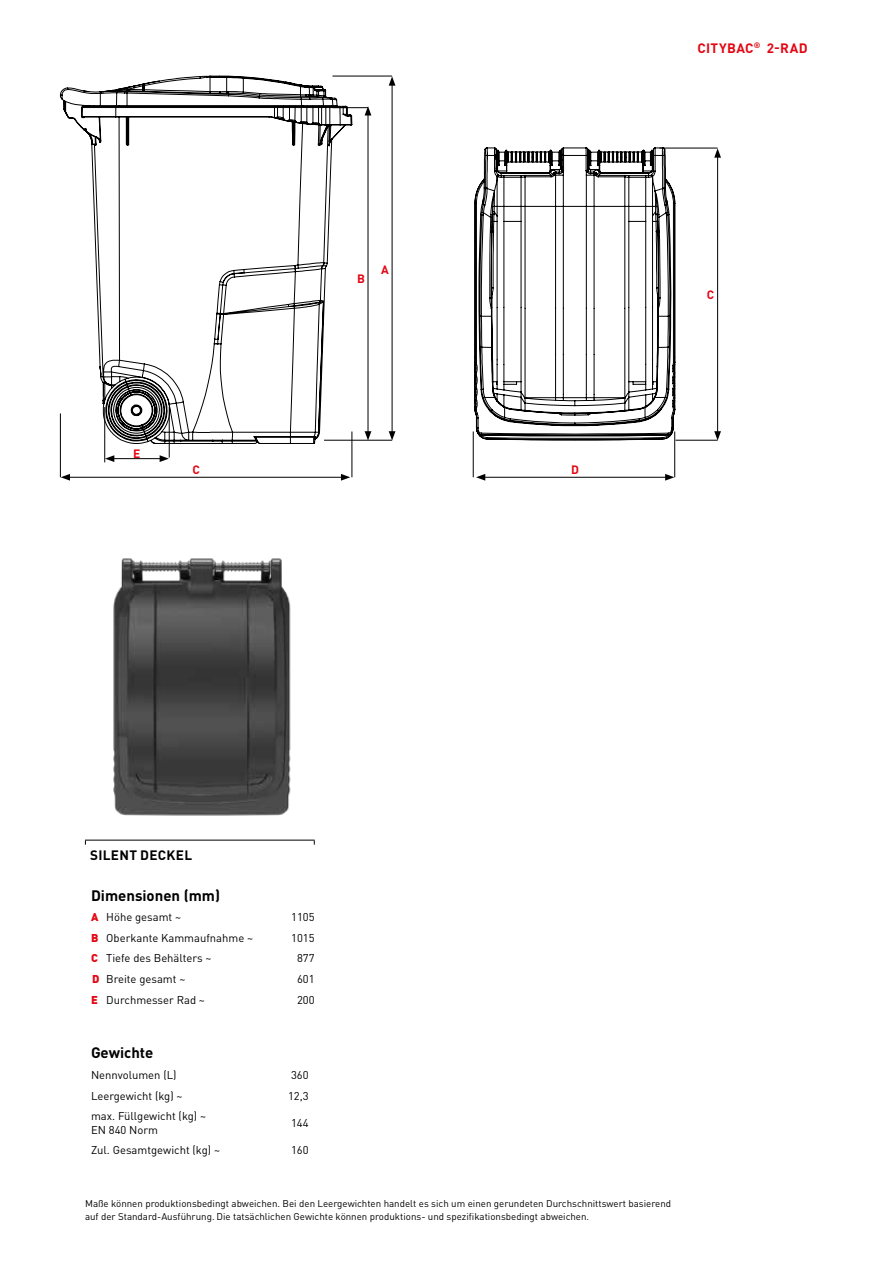
<style>
.page{position:relative;width:893px;height:1263px;background:#fff}
.page>*{position:absolute;margin:0;border:0;box-sizing:border-box;transform-origin:0 0}
.t1{font:700 15px "DIN Pro";color:#000}
.t2{font:700 13.5px "DIN Pro";letter-spacing:.03em;color:#e30613}
.t3{font:700 13.5px "DIN Pro";letter-spacing:.02em;color:#000}
.t4{font:700 12px "DIN Pro";color:#e30613}
.t5{font:11.25px/13.5px "DIN Pro";color:#000}
.t6{font:9.75px/13.5px "DIN Pro";color:#000}
.s1{font-weight:900;color:#e30613}
</style>
<div class="page">
<img style="left:113px;top:558px;width:178px;height:258px">
<hr style="left:674px;top:431px;width:1px;height:46px;background:#000">
<hr style="left:352px;top:431px;width:1px;height:46px;background:#000">
<hr style="left:659px;top:148px;width:59px;height:1px;background:#000">
<hr style="left:332px;top:76px;width:60px;height:1px;background:#000">
<hr style="left:332px;top:107px;width:36px;height:1px;background:#000">
<hr style="left:676px;top:440px;width:42px;height:1px;background:#000">
<hr style="left:324px;top:440px;width:68px;height:1px;background:#000">
<hr style="left:473px;top:431px;width:1px;height:46px;background:#000">
<hr style="left:483px;top:477px;width:184px;height:1px;background:#000">
<svg style="left:665px;top:474px;width:9px;height:7px"></svg>
<svg style="left:476px;top:474px;width:9px;height:7px"></svg>
<hr style="left:68px;top:477px;width:275px;height:1px;background:#000">
<svg style="left:341px;top:474px;width:9px;height:7px"></svg>
<svg style="left:61px;top:474px;width:9px;height:7px"></svg>
<hr style="left:112px;top:458px;width:50px;height:1px;background:#000">
<svg style="left:160px;top:455px;width:9px;height:7px"></svg>
<svg style="left:105px;top:455px;width:9px;height:7px"></svg>
<hr style="left:717px;top:155px;width:1px;height:279px;background:#000">
<svg style="left:714px;top:148px;width:7px;height:10px"></svg>
<svg style="left:714px;top:431px;width:7px;height:9px"></svg>
<hr style="left:392px;top:83px;width:1px;height:351px;background:#000">
<svg style="left:389px;top:76px;width:6px;height:10px"></svg>
<svg style="left:389px;top:431px;width:6px;height:9px"></svg>
<hr style="left:368px;top:113px;width:1px;height:321px;background:#000">
<svg style="left:365px;top:106px;width:6px;height:9px"></svg>
<svg style="left:365px;top:431px;width:6px;height:9px"></svg>
<hr style="left:60px;top:413px;width:1px;height:64px;background:#000">
<hr style="left:104px;top:407px;width:1px;height:55px;background:#000">
<hr style="left:169px;top:407px;width:1px;height:51px;background:#000">
<svg style="left:60px;top:75px;width:293px;height:369px"></svg>
<svg style="left:474px;top:147px;width:201px;height:293px"></svg>
<hr style="left:85px;top:840px;width:230px;height:1px;background:#000">
<p class="t4" style="left:357px;top:271px;width:9px">B</p>
<p class="t4" style="left:381px;top:261px;width:9px">A</p>
<p class="t4" style="left:133px;top:445px;width:9px">E</p>
<p class="t4" style="left:193px;top:461px;width:9px">C</p>
<p class="t4" style="left:571px;top:461px;width:9px">D</p>
<h2 class="t2" style="left:697px;top:39px;width:112px">CITYBAC<sup>®</sup> 2-RAD</h2>
<p class="t4" style="left:707px;top:286px;width:9px">C</p>
<h2 class="t3" style="left:90px;top:846px;width:103px">SILENT DECKEL</h2>
<h1 class="t1" style="left:91px;top:885px;width:130px">Dimensionen (mm)</h1>
<p class="t5" style="left:91px;top:910px;width:92px"><span class="s1">A</span> Höhe gesamt ~</p>
<p class="t5" style="left:291px;top:910px;width:25px">1105</p>
<p class="t5" style="left:91px;top:930px;width:164px"><span class="s1">B</span> Oberkante Kammaufnahme ~</p>
<p class="t5" style="left:291px;top:930px;width:25px">1015</p>
<p class="t5" style="left:91px;top:951px;width:122px"><span class="s1">C</span> Tiefe des Behälters ~</p>
<p class="t5" style="left:297px;top:951px;width:19px">877</p>
<p class="t5" style="left:92px;top:972px;width:95px"><span class="s1">D</span> Breite gesamt ~</p>
<p class="t5" style="left:297px;top:972px;width:19px">601</p>
<p class="t5" style="left:91px;top:992px;width:115px"><span class="s1">E</span> Durchmesser Rad ~</p>
<p class="t5" style="left:297px;top:992px;width:19px">200</p>
<h1 class="t1" style="left:91px;top:1043px;width:64px">Gewichte</h1>
<p class="t5" style="left:91px;top:1068px;width:87px">Nennvolumen (L)</p>
<p class="t5" style="left:291px;top:1068px;width:19px">360</p>
<p class="t5" style="left:91px;top:1088px;width:93px">Leergewicht (kg) ~</p>
<p class="t5" style="left:288px;top:1088px;width:22px">12,3</p>
<p class="t5" style="left:91px;top:1109px;width:117px">max. Füllgewicht (kg) ~<br>EN 840 Norm</p>
<p class="t5" style="left:291px;top:1116px;width:19px">144</p>
<p class="t5" style="left:91px;top:1143px;width:131px">Zul. Gesamtgewicht (kg) ~</p>
<p class="t5" style="left:291px;top:1143px;width:19px">160</p>
<p class="t6" style="left:85px;top:1196px;width:588px">Maße können produktionsbedingt abweichen. Bei den Leergewichten handelt es sich um einen gerundeten Durchschnittswert basierend auf der Standard-Ausführung. Die tatsächlichen Gewichte können produktions- und spezifikationsbedingt abweichen.</p>
</div>
